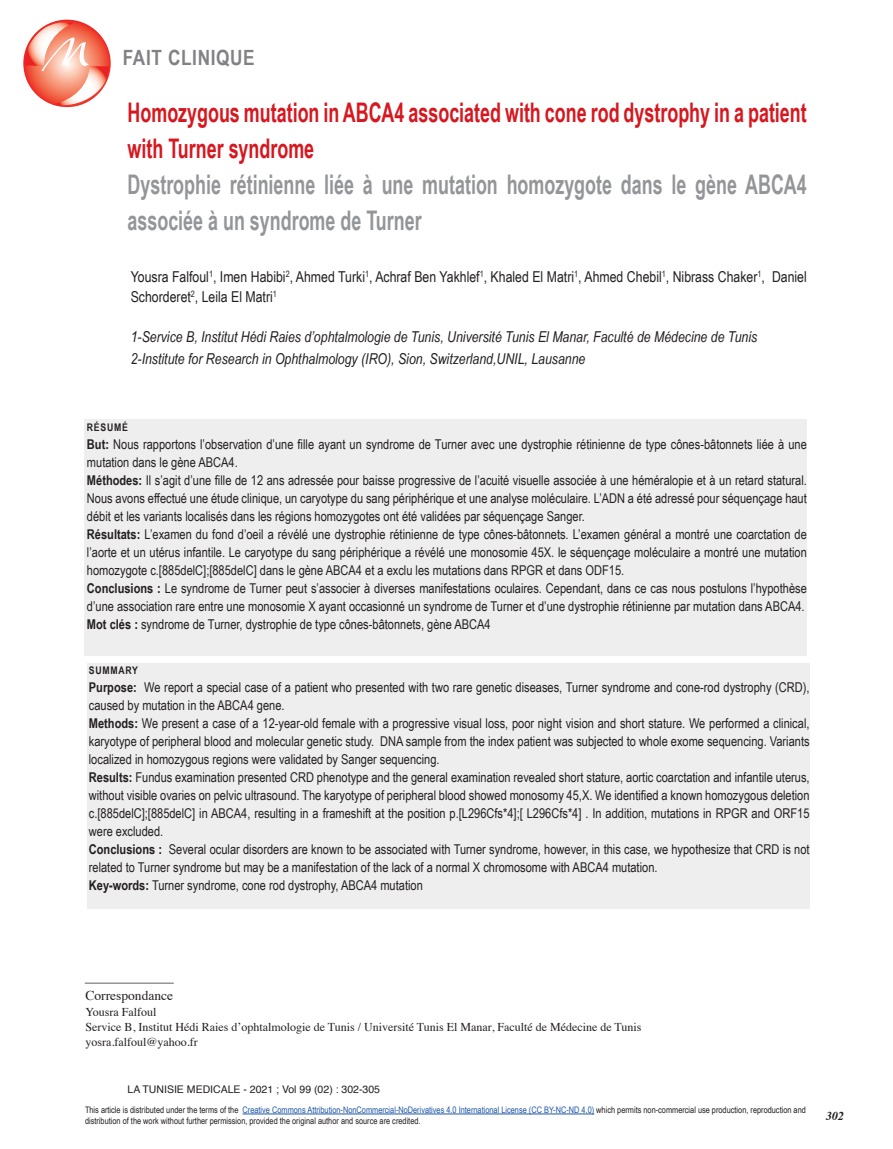
<style>
.page{position:relative;width:893px;height:1149px;background:#fff}
.page>*{position:absolute;margin:0;border:0;box-sizing:border-box;transform-origin:0 0}
.t1{font:700 27px/36px "Arial Narrow";color:#939598;scale:.81 1}
.t2{font:700 27px/36px "Arial Narrow";color:#d7171f;scale:.81 1}
.t3{font:700 21px "Arial Narrow";letter-spacing:.03em;color:#808285}
.t4{font:italic 15px/21px "Arial Narrow";color:#231f20}
.t5{font:15px/19.5px "Arial Narrow";color:#231f20}
.t6{font:13.5px/18px "Arial Narrow";color:#231f20}
.t7{font:13.5px "Times";color:#231f20}
.t8{font:12px/15px "Times";color:#231f20}
.t9{font:italic 700 12px "Times";color:#231f20}
.t10{font:10.5px "Helvetica";color:#231f20}
.t11{font:700 10.5px "Arial Narrow";letter-spacing:.07em;color:#231f20}
.t12{font:9px/10.8px "Arial Narrow";color:#231f20}
.s1{font-weight:700}
.s2{color:#1e56a6}
</style>
<div class="page">
<div style="left:87px;top:662px;width:723px;height:245px;background:#eeeeef"></div>
<div style="left:85px;top:419px;width:722px;height:237px;background:#eeeeef"></div>
<hr style="left:85px;top:982px;width:89px;height:1px;background:#939598">
<svg style="left:23px;top:20px;width:88px;height:87px"></svg>
<svg style="left:24px;top:23px;width:85px;height:82px"></svg>
<hr style="left:243px;top:1113px;width:351px;height:1px;background:#1e56a6">
<h2 class="t3" style="left:123px;top:42px;width:133px">FAIT CLINIQUE</h2>
<h1 class="t2" style="left:128px;top:93px;width:840px">Homozygous mutation in ABCA4 associated with cone rod dystrophy in a patient with Turner syndrome</h1>
<h1 class="t1" style="left:128px;top:165px;width:840px">Dystrophie rétinienne liée à une mutation homozygote dans le gène ABCA4 associée à un syndrome de Turner</h1>
<p class="t5" style="left:131px;top:267px;width:678px">Yousra Falfoul<sup>1</sup>, Imen Habibi<sup>2</sup>, Ahmed Turki<sup>1</sup>, Achraf Ben Yakhlef<sup>1</sup>, Khaled El Matri<sup>1</sup>, Ahmed Chebil<sup>1</sup>, Nibrass Chaker<sup>1</sup>, Daniel<br>Schorderet<sup>2</sup>, Leila El Matri<sup>1</sup></p>
<p class="t4" style="left:131px;top:326px;width:628px">1-Service B, Institut Hédi Raies d’ophtalmologie de Tunis, Université Tunis El Manar, Faculté de Médecine de Tunis<br>2-Institute for Research in Ophthalmology (IRO), Sion, Switzerland,UNIL, Lausanne</p>
<p class="t11" style="left:87px;top:419px;width:42px">RÉSUMÉ</p>
<p class="t6" style="left:87px;top:434px;width:721px"><span class="s1">But:</span> Nous rapportons l’observation d’une fille ayant un syndrome de Turner avec une dystrophie rétinienne de type cônes-bâtonnets liée à une mutation dans le gène ABCA4.<br><span class="s1">Méthodes:</span> Il s’agit d’une fille de 12 ans adressée pour baisse progressive de l’acuité visuelle associée à une héméralopie et à un retard statural.<br>Nous avons effectué une étude clinique, un caryotype du sang périphérique et une analyse moléculaire. L’ADN a été adressé pour séquençage haut débit et les variants localisés dans les régions homozygotes ont été validées par séquençage Sanger.<br><span class="s1">Résultats:</span> L’examen du fond d’oeil a révélé une dystrophie rétinienne de type cônes-bâtonnets. L’examen général a montré une coarctation de l’aorte et un utérus infantile. Le caryotype du sang périphérique a révélé une monosomie 45X. le séquençage moléculaire a montré une mutation homozygote c.[885delC];[885delC] dans le gène ABCA4 et a exclu les mutations dans RPGR et dans ODF15.<br><span class="s1">Conclusions :</span> Le syndrome de Turner peut s’associer à diverses manifestations oculaires. Cependant, dans ce cas nous postulons l’hypothèse d’une association rare entre une monosomie X ayant occasionné un syndrome de Turner et d’une dystrophie rétinienne par mutation dans ABCA4.<br><span class="s1">Mot clés :</span> syndrome de Turner, dystrophie de type cônes-bâtonnets, gène ABCA4</p>
<p class="t11" style="left:89px;top:662px;width:51px">SUMMARY</p>
<p class="t6" style="left:89px;top:677px;width:722px"><span class="s1">Purpose:</span> We report a special case of a patient who presented with two rare genetic diseases, Turner syndrome and cone-rod dystrophy (CRD), caused by mutation in the ABCA4 gene.<br><span class="s1">Methods:</span> We present a case of a 12-year-old female with a progressive visual loss, poor night vision and short stature. We performed a clinical, karyotype of peripheral blood and molecular genetic study. DNA sample from the index patient was subjected to whole exome sequencing. Variants localized in homozygous regions were validated by Sanger sequencing.<br><span class="s1">Results:</span> Fundus examination presented CRD phenotype and the general examination revealed short stature, aortic coarctation and infantile uterus, without visible ovaries on pelvic ultrasound. The karyotype of peripheral blood showed monosomy 45,X. We identified a known homozygous deletion c.[885delC];[885delC] in ABCA4, resulting in a frameshift at the position p.[L296Cfs*4];[ L296Cfs*4] . In addition, mutations in RPGR and ORF15 were excluded.<br><span class="s1">Conclusions :</span> Several ocular disorders are known to be associated with Turner syndrome, however, in this case, we hypothesize that CRD is not related to Turner syndrome but may be a manifestation of the lack of a normal X chromosome with ABCA4 mutation.<br><span class="s1">Key-words:</span> Turner syndrome, cone rod dystrophy, ABCA4 mutation</p>
<p class="t7" style="left:85px;top:982px;width:89px">Correspondance</p>
<p class="t8" style="left:85px;top:1002px;width:557px">Yousra Falfoul<br>Service B, Institut Hédi Raies d’ophtalmologie de Tunis / Université Tunis El Manar, Faculté de Médecine de Tunis yosra.falfoul@yahoo.fr</p>
<p class="t10" style="left:128px;top:1080px;width:254px">LA TUNISIE MEDICALE - 2021 ; Vol 99 (02) : 302-305</p>
<p class="t12" style="left:85px;top:1103px;width:722px">This article is distributed under the terms of the <span class="s2">Creative Commons Attribution-NonCommercial-NoDerivatives 4.0 International License (CC BY-NC-ND 4.0)</span> which permits non-commercial use production, reproduction and distribution of the work without further permission, provided the original author and source are credited.</p>
<p class="t9" style="left:826px;top:1103px;width:19px">302</p>
</div>
